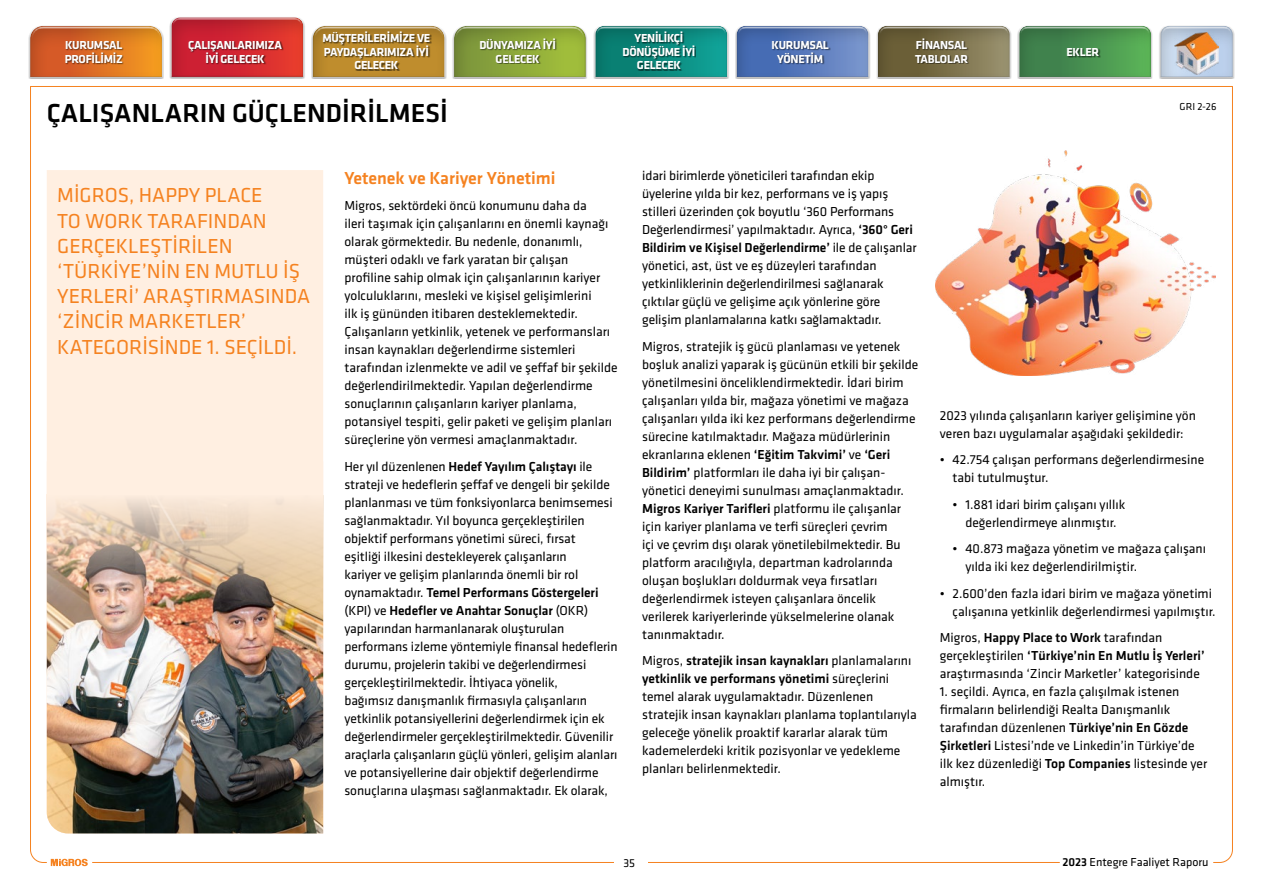
<style>
.page{position:relative;width:1263px;height:893px;background:#fff}
.page>*{position:absolute;margin:0;border:0;box-sizing:border-box;transform-origin:0 0}
.t1{font:500 27px "Klavika";color:#000}
.t2{font:21px/25.2px "Klavika";color:#f58220}
.t3{font:500 18px "Klavika";color:#f58220}
.t4{font:13.5px/18px "Klavika";color:#000}
.t5{font:700 12px/13.5px "Klavika";letter-spacing:-.025em;color:#fff;text-align:center}
.t6{font:12px "Klavika";color:#000}
.t7{font:10.5px "Klavika";color:#000}
.s1{font-weight:500}
</style>
<div class="page">
<div style="left:88px;top:170px;width:235px;height:291px;background:#ffefe1"></div>
<img style="left:935px;top:150px;width:277px;height:225px">
<div style="left:88px;top:461px;width:235px;height:34px;background:#ffefe1"></div>
<img style="left:88px;top:607px;width:235px;height:226px">
<img style="left:88px;top:495px;width:235px;height:112px">
<hr style="left:92px;top:862px;width:968px;height:1px;background:#f58220">
<svg style="left:1212px;top:87px;width:21px;height:776px"></svg>
<hr style="left:30px;top:86px;width:1203px;height:1px;background:#f58220">
<div style="left:615px;top:855px;width:33px;height:16px;background:#fff"></div>
<div style="left:28px;top:25px;width:136px;height:54px;background:#000;opacity:.75"></div>
<div style="left:150px;top:0;width:175px;height:86px;background:#000;opacity:.2"></div>
<div style="left:169px;top:15px;width:136px;height:11px;background:#fff"></div>
<div style="left:169px;top:17px;width:136px;height:62px;background:#000;opacity:.75"></div>
<div style="left:291px;top:7px;width:176px;height:79px;background:#000;opacity:.2"></div>
<div style="left:311px;top:24px;width:135px;height:14px;background:#fff"></div>
<div style="left:311px;top:25px;width:135px;height:54px;background:#000;opacity:.75"></div>
<div style="left:593px;top:25px;width:136px;height:54px;background:#000;opacity:.75"></div>
<div style="left:716px;top:7px;width:174px;height:79px;background:#000;opacity:.2"></div>
<div style="left:735px;top:24px;width:135px;height:11px;background:#fff"></div>
<div style="left:735px;top:25px;width:135px;height:54px;background:#000;opacity:.75"></div>
<div style="left:857px;top:7px;width:176px;height:79px;background:#000;opacity:.2"></div>
<div style="left:876px;top:24px;width:135px;height:11px;background:#fff"></div>
<div style="left:876px;top:25px;width:135px;height:54px;background:#000;opacity:.75"></div>
<div style="left:999px;top:7px;width:174px;height:79px;background:#000;opacity:.2"></div>
<div style="left:1017px;top:24px;width:136px;height:11px;background:#fff"></div>
<div style="left:1017px;top:25px;width:136px;height:54px;background:#000;opacity:.75"></div>
<div style="left:1140px;top:7px;width:115px;height:79px;background:#000;opacity:.2"></div>
<div style="left:1159px;top:24px;width:76px;height:11px;background:#fff"></div>
<div style="left:1159px;top:25px;width:76px;height:54px;background:#000;opacity:.75"></div>
<div style="left:432px;top:7px;width:176px;height:79px;background:#000;opacity:.2"></div>
<div style="left:452px;top:24px;width:136px;height:15px;background:#fff"></div>
<div style="left:452px;top:25px;width:136px;height:54px;background:#000;opacity:.75"></div>
<svg style="left:30px;top:86px;width:58px;height:780px"></svg>
<img style="left:1174px;top:33px;width:45px;height:41px">
<div style="left:65px;top:41px;width:59px;height:23px;background:#000;opacity:.6"></div>
<div style="left:1067px;top:49px;width:34px;height:9px;background:#000;opacity:.6"></div>
<div style="left:772px;top:41px;width:58px;height:23px;background:#000;opacity:.6"></div>
<div style="left:915px;top:38px;width:55px;height:26px;background:#000;opacity:.6"></div>
<div style="left:189px;top:41px;width:95px;height:23px;background:#000;opacity:.6"></div>
<div style="left:480px;top:38px;width:77px;height:26px;background:#000;opacity:.6"></div>
<div style="left:624px;top:31px;width:72px;height:40px;background:#000;opacity:.6"></div>
<div style="left:323px;top:31px;width:108px;height:40px;background:#000;opacity:.6"></div>
<p class="t5" style="left:188px;top:39px;width:95px">ÇALIŞANLARIMIZA<br>İYİ GELECEK</p>
<p class="t5" style="left:479px;top:39px;width:78px">DÜNYAMIZA İYİ<br>GELECEK</p>
<p class="t5" style="left:622px;top:32px;width:74px">YENİLİKÇİ<br>DÖNÜŞÜME İYİ<br>GELECEK</p>
<p class="t5" style="left:322px;top:32px;width:110px">MÜŞTERİLERİMİZE VE<br>PAYDAŞLARIMIZA İYİ<br>GELECEK</p>
<p class="t5" style="left:771px;top:39px;width:59px">KURUMSAL<br>YÖNETİM</p>
<p class="t5" style="left:915px;top:39px;width:54px;text-align:left">FİNANSAL<br>TABLOLAR</p>
<p class="t5" style="left:65px;top:39px;width:60px;text-align:left">KURUMSAL<br>PROFİLİMİZ</p>
<p class="t5" style="left:1066px;top:45px;width:34px">EKLER</p>
<h1 class="t1" style="left:47px;top:99px;width:402px">ÇALIŞANLARIN GÜÇLENDİRİLMESİ</h1>
<p class="t7" style="left:1179px;top:101px;width:38px">GRI 2-26</p>
<h2 class="t2" style="left:57px;top:183px;width:254px">MİGROS, HAPPY PLACE<br>TO WORK TARAFINDAN<br>GERÇEKLEŞTİRİLEN ‘TÜRKİYE’NİN EN MUTLU İŞ<br>YERLERİ’ ARAŞTIRMASINDA ‘ZİNCİR MARKETLER’<br>KATEGORİSİNDE 1. SEÇİLDİ.</h2>
<h3 class="t3" style="left:344px;top:168px;width:213px">Yetenek ve Kariyer Yönetimi</h3>
<p class="t4" style="left:344px;top:197px;width:275px">Migros, sektördeki öncü konumunu daha da<br>ileri taşımak için çalışanlarını en önemli kaynağı olarak görmektedir. Bu nedenle, donanımlı, müşteri odaklı ve fark yaratan bir çalışan profiline sahip olmak için çalışanlarının kariyer yolculuklarını, mesleki ve kişisel gelişimlerini<br>ilk iş gününden itibaren desteklemektedir.<br>Çalışanların yetkinlik, yetenek ve performansları insan kaynakları değerlendirme sistemleri tarafından izlenmekte ve adil ve şeffaf bir şekilde değerlendirilmektedir. Yapılan değerlendirme sonuçlarının çalışanların kariyer planlama, potansiyel tespiti, gelir paketi ve gelişim planları süreçlerine yön vermesi amaçlanmaktadır.</p>
<p class="t4" style="left:344px;top:457px;width:275px">Her yıl düzenlenen <span class="s1">Hedef Yayılım Çalıştayı</span> ile strateji ve hedeflerin şeffaf ve dengeli bir şekilde planlanması ve tüm fonksiyonlarca benimsemesi sağlanmaktadır. Yıl boyunca gerçekleştirilen objektif performans yönetimi süreci, fırsat<br>eşitliği ilkesini destekleyerek çalışanların<br>kariyer ve gelişim planlarında önemli bir rol oynamaktadır. <span class="s1">Temel Performans Göstergeleri </span>(KPI) ve <span class="s1">Hedefler ve Anahtar Sonuçlar</span> (OKR) yapılarından harmanlanarak oluşturulan performans izleme yöntemiyle finansal hedeflerin durumu, projelerin takibi ve değerlendirmesi gerçekleştirilmektedir. İhtiyaca yönelik,<br>bağımsız danışmanlık firmasıyla çalışanların yetkinlik potansiyellerini değerlendirmek için ek değerlendirmeler gerçekleştirilmektedir. Güvenilir araçlarla çalışanların güçlü yönleri, gelişim alanları ve potansiyellerine dair objektif değerlendirme sonuçlarına ulaşması sağlanmaktadır. Ek olarak,</p>
<p class="t4" style="left:642px;top:167px;width:276px">idari birimlerde yöneticileri tarafından ekip üyelerine yılda bir kez, performans ve iş yapış stilleri üzerinden çok boyutlu ‘360 Performans Değerlendirmesi’ yapılmaktadır. Ayrıca, <span class="s1">‘360° Geri Bildirim ve Kişisel Değerlendirme’</span> ile de çalışanlar yönetici, ast, üst ve eş düzeyleri tarafından yetkinliklerinin değerlendirilmesi sağlanarak çıktılar güçlü ve gelişime açık yönlerine göre gelişim planlamalarına katkı sağlamaktadır.</p>
<p class="t4" style="left:642px;top:337px;width:278px">Migros, stratejik iş gücü planlaması ve yetenek boşluk analizi yaparak iş gücünün etkili bir şekilde yönetilmesini önceliklendirmektedir. İdari birim çalışanları yılda bir, mağaza yönetimi ve mağaza çalışanları yılda iki kez performans değerlendirme sürecine katılmaktadır. Mağaza müdürlerinin ekranlarına eklenen <span class="s1">‘Eğitim Takvimi’</span> ve <span class="s1">‘Geri Bildirim’</span> platformları ile daha iyi bir çalışan&shy;yönetici deneyimi sunulması amaçlanmaktadır.<br><span class="s1">Migros Kariyer Tarifleri</span> platformu ile çalışanlar için kariyer planlama ve terfi süreçleri çevrim<br>içi ve çevrim dışı olarak yönetilebilmektedir. Bu platform aracılığıyla, departman kadrolarında oluşan boşlukları doldurmak veya fırsatları değerlendirmek isteyen çalışanlara öncelik verilerek kariyerlerinde yükselmelerine olanak tanınmaktadır.</p>
<p class="t4" style="left:642px;top:652px;width:276px">Migros, <span class="s1">stratejik insan kaynakları</span> planlamalarını <span class="s1">yetkinlik ve performans yönetimi</span> süreçlerini temel alarak uygulamaktadır. Düzenlenen stratejik insan kaynakları planlama toplantılarıyla geleceğe yönelik proaktif kararlar alarak tüm kademelerdeki kritik pozisyonlar ve yedekleme planları belirlenmektedir.</p>
<p class="t4" style="left:940px;top:407px;width:258px">2023 yılında çalışanların kariyer gelişimine yön veren bazı uygulamalar aşağıdaki şekildedir:</p>
<p class="t4" style="left:952px;top:451px;width:253px;text-indent:-13px">• 42.754 çalışan performans değerlendirmesine tabi tutulmuştur.</p>
<p class="t4" style="left:952px;top:496px;width:174px;text-align:center">• 1.881 idari birim çalışanı yıllık değerlendirmeye alınmıştır.</p>
<p class="t4" style="left:965px;top:540px;width:242px;text-indent:-13px">• 40.873 mağaza yönetim ve mağaza çalışanı yılda iki kez değerlendirilmiştir.</p>
<p class="t4" style="left:940px;top:585px;width:277px;text-align:right">• 2.600’den fazla idari birim ve mağaza yönetimi çalışanına yetkinlik değerlendirmesi yapılmıştır.</p>
<p class="t4" style="left:940px;top:629px;width:266px">Migros, <span class="s1">Happy Place to Work</span> tarafından gerçekleştirilen <span class="s1">‘Türkiye’nin En Mutlu İş Yerleri’ </span>araştırmasında ‘Zincir Marketler’ kategorisinde</p>
<p class="t4" style="left:940px;top:683px;width:269px">1. seçildi. Ayrıca, en fazla çalışılmak istenen firmaların belirlendiği Realta Danışmanlık tarafından düzenlenen <span class="s1">Türkiye’nin En Gözde Şirketleri</span> Listesi’nde ve Linkedin’in Türkiye’de ilk kez düzenlediği <span class="s1">Top Companies</span> listesinde yer almıştır.</p>
<p class="t6" style="left:623px;top:857px;width:13px">35</p>
<p class="t6" style="left:1062px;top:855px;width:148px"><span class="s1">2023</span> Entegre Faaliyet Raporu</p>
</div>
